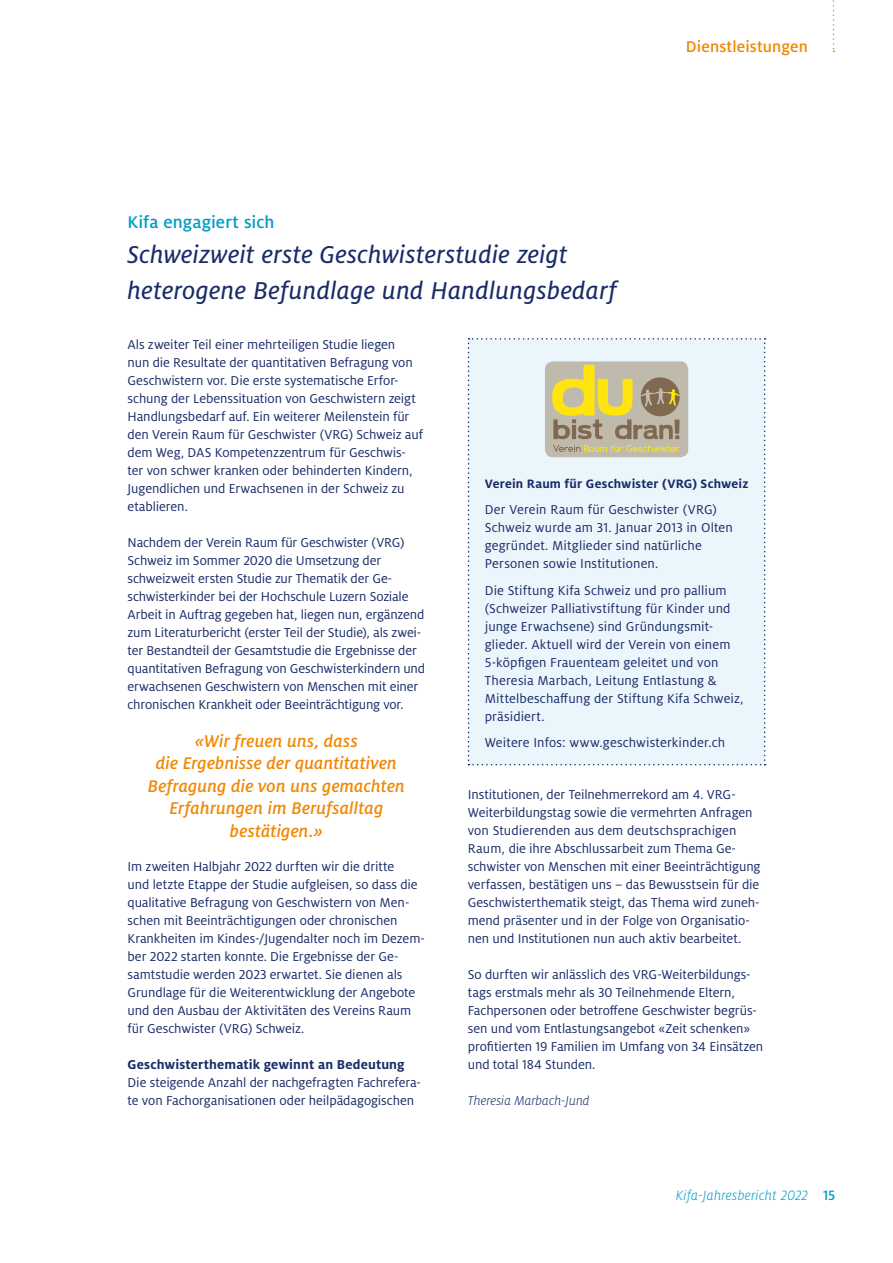
<style>
.page{position:relative;width:893px;height:1263px;background:#fff}
.page>*{position:absolute;margin:0;border:0;box-sizing:border-box;transform-origin:0 0}
.t1{font:27px/35.7px "Milo Pro Text Ita";letter-spacing:.01em;color:#1a2b68}
.t2{font:italic 500 18.75px/22.5px "Milo Pro";letter-spacing:.005em;color:#f18700;text-align:center}
.t3{font:500 18.75px "Milo Pro";color:#009dc5}
.t4{font:500 17.25px "Milo Pro";letter-spacing:.005em;color:#f18700}
.t5{font:italic 300 15px "Milo Pro";letter-spacing:.015em;color:#009dc5}
.t6{font:14.25px/18px "Milo Pro";letter-spacing:-.005em;color:#1a2b68}
.t7{font:700 14.25px "Milo Pro";letter-spacing:.01em;color:#1a2b68}
.t8{font:italic 300 14.25px "Milo Pro";color:#1a2b68}
.t9{font:700 13.5px "Milo Pro";letter-spacing:.015em;color:#1a2b68}
.s1{font-weight:500;font-style:normal}
</style>
<div class="page">
<svg style="left:833px;top:0;width:1px;height:52px"></svg>
<svg style="left:468px;top:338px;width:298px;height:427px;background:#e4eeed"></svg>
<h2 class="t3" style="left:128px;top:211px;width:148px">Kifa engagiert sich</h2>
<h1 class="t1" style="left:128px;top:237px;width:491px">Schweizweit erste Geschwisterstudie zeigt heterogene Befundlage und Handlungsbedarf</h1>
<p class="t4" style="left:686px;top:37px;width:124px">Dienstleistungen</p>
<p class="t6" style="left:128px;top:336px;width:297px">Als zweiter Teil einer mehrteiligen Studie liegen<br>nun die Resultate der quantitativen Befragung von Geschwistern vor. Die erste systematische Erfor&shy;schung der Lebenssituation von Geschwistern zeigt Handlungsbedarf auf. Ein weiterer Meilenstein für den Verein Raum für Geschwister (VRG) Schweiz auf dem Weg, DAS Kompetenzzentrum für Geschwis&shy;ter von schwer kranken oder behinderten Kindern, Jugendlichen und Erwachsenen in der Schweiz zu etablieren.</p>
<p class="t6" style="left:128px;top:534px;width:299px">Nachdem der Verein Raum für Geschwister (VRG)<br>Schweiz im Sommer 2020 die Umsetzung der schweizweit ersten Studie zur Thematik der Ge&shy;schwisterkinder bei der Hochschule Luzern Soziale Arbeit in Auftrag gegeben hat, liegen nun, ergänzend zum Literaturbericht (erster Teil der Studie), als zwei&shy;ter Bestandteil der Gesamtstudie die Ergebnisse der quantitativen Befragung von Geschwisterkindern und erwachsenen Geschwistern von Menschen mit einer chronischen Krankheit oder Beeinträchtigung vor.</p>
<h2 class="t2" style="left:148px;top:730px;width:259px">«Wir freuen uns, dass<br>die Ergebnisse der quantitativen<br>Befragung die von uns gemachten<br>Erfahrungen im Berufsalltag bestätigen.»</h2>
<p class="t6" style="left:128px;top:858px;width:299px">Im zweiten Halbjahr 2022 durften wir die dritte<br>und letzte Etappe der Studie aufgleisen, so dass die qualitative Befragung von Geschwistern von Men&shy;schen mit Beeinträchtigungen oder chronischen Krankheiten im Kindes-/Jugendalter noch im Dezem&shy;ber 2022 starten konnte. Die Ergebnisse der Ge&shy;samtstudie werden 2023 erwartet. Sie dienen als Grundlage für die Weiterentwicklung der Angebote und den Ausbau der Aktivitäten des Vereins Raum für Geschwister (VRG) Schweiz.</p>
<p class="t7" style="left:128px;top:1057px;width:279px">Geschwisterthematik gewinnt an Bedeutung</p>
<p class="t6" style="left:128px;top:1074px;width:295px">Die steigende Anzahl der nachgefragten Fachrefera&shy;te von Fachorganisationen oder heilpädagogischen</p>
<p class="t9" style="left:485px;top:476px;width:265px">Verein Raum für Geschwister (VRG) Schweiz</p>
<p class="t6" style="left:485px;top:501px;width:250px">Der Verein Raum für Geschwister (VRG)<br>Schweiz wurde am 31. Januar 2013 in Olten gegründet. Mitglieder sind natürliche Personen sowie Institutionen.</p>
<p class="t6" style="left:485px;top:581px;width:260px">Die Stiftung Kifa Schweiz und pro pallium (Schweizer Palliativstiftung für Kinder und junge Erwachsene) sind Gründungsmit&shy;glieder. Aktuell wird der Verein von einem 5-köpfigen Frauenteam geleitet und von Theresia Marbach, Leitung Entlastung &amp; Mittelbeschaffung der Stiftung Kifa Schweiz, präsidiert.</p>
<p class="t6" style="left:485px;top:734px;width:242px">Weitere Infos: www.geschwisterkinder.ch</p>
<p class="t6" style="left:468px;top:786px;width:294px">Institutionen, der Teilnehmerrekord am 4. VRG-Weiterbildungstag sowie die vermehrten Anfragen von Studierenden aus dem deutschsprachigen Raum, die ihre Abschlussarbeit zum Thema Ge&shy;schwister von Menschen mit einer Beeinträchtigung verfassen, bestätigen uns – das Bewusstsein für die Geschwisterthematik steigt, das Thema wird zuneh&shy;mend präsenter und in der Folge von Organisatio&shy;nen und Institutionen nun auch aktiv bearbeitet.</p>
<p class="t6" style="left:468px;top:966px;width:297px">So durften wir anlässlich des VRG-Weiterbildungs&shy;tags erstmals mehr als 30 Teilnehmende Eltern, Fachpersonen oder betroffene Geschwister begrüs&shy;sen und vom Entlastungsangebot «Zeit schenken» profitierten 19 Familien im Umfang von 34 Einsätzen und total 184 Stunden.</p>
<p class="t8" style="left:468px;top:1093px;width:124px">Theresia Marbach-Jund</p>
<p class="t5" style="left:676px;top:1187px;width:161px">Kifa-Jahresbericht 2022 <span class="s1">15</span></p>
</div>
